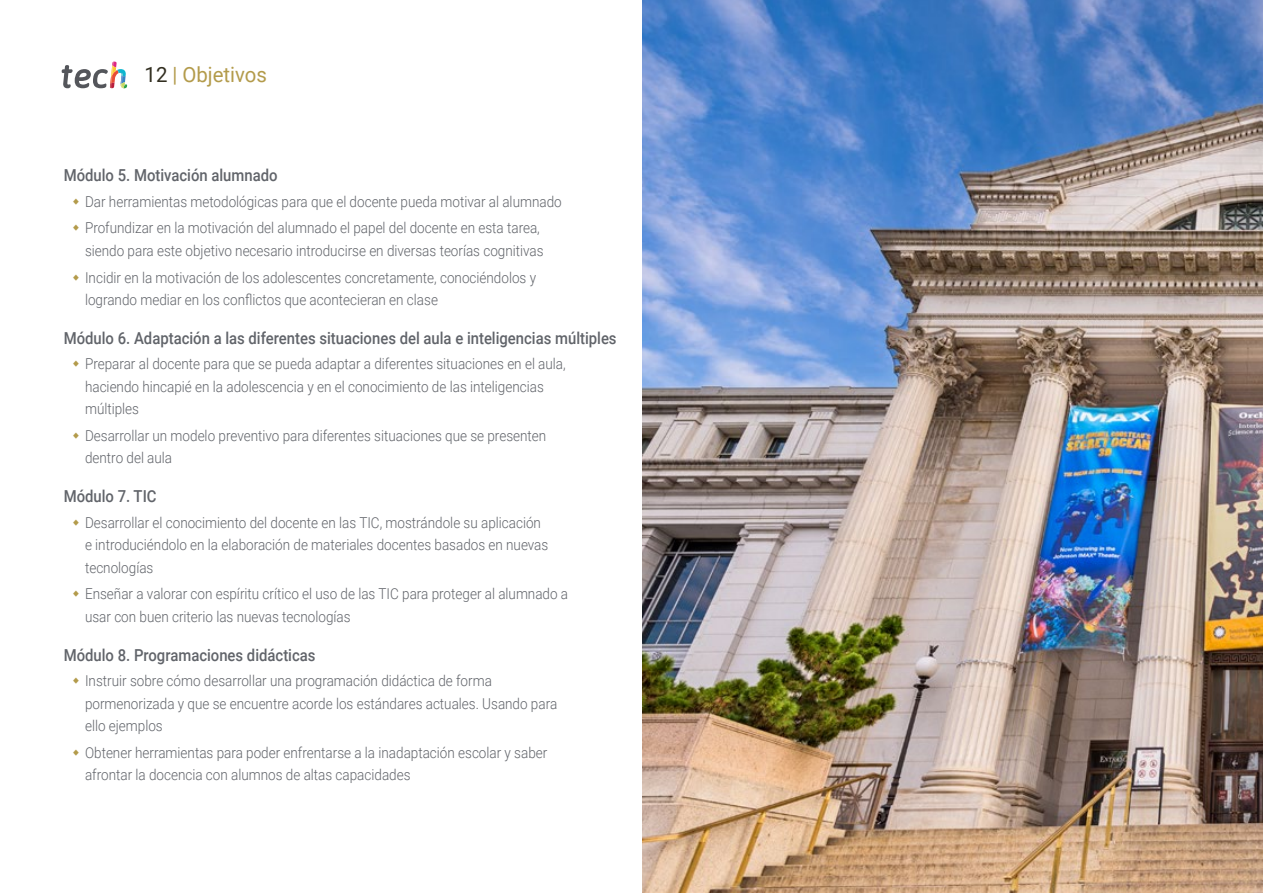
<style>
.page{position:relative;width:1263px;height:893px;background:#fff}
.page>*{position:absolute;margin:0;border:0;box-sizing:border-box;transform-origin:0 0}
.t1{font:21px "Roboto";color:#b39b4b}
.t2{font:500 16.5px "Roboto";color:#61646a;scale:.9 1}
.t3{font:300 15px/22.5px "Roboto";color:#61646a;scale:.9 1}
.s1{color:#312e20}
</style>
<div class="page">
<svg style="left:62px;top:62px;width:65px;height:27px"></svg>
<img style="left:642px;top:0;width:621px;height:893px">
<h1 class="t1" style="left:145px;top:60px;width:124px"><span class="s1">12</span> | Objetivos</h1>
<p class="t2" style="left:64px;top:164px;width:239px">Módulo 5. Motivación alumnado</p>
<p class="t3" style="left:85px;top:187px;width:531px;line-height:26.7px">Dar herramientas metodológicas para que el docente pueda motivar al alumnado<br>Profundizar en la motivación del alumnado el papel del docente en esta tarea,</p>
<p class="t3" style="left:85px;top:237px;width:511px;line-height:26.7px">siendo para este objetivo necesario introducirse en diversas teorías cognitivas<br>Incidir en la motivación de los adolescentes concretamente, conociéndolos y</p>
<p class="t3" style="left:85px;top:288px;width:394px">logrando mediar en los conflictos que acontecieran en clase</p>
<p class="t2" style="left:64px;top:326px;width:616px">Módulo 6. Adaptación a las diferentes situaciones del aula e inteligencias múltiples</p>
<p class="t3" style="left:85px;top:352px;width:536px">Preparar al docente para que se pueda adaptar a diferentes situaciones en el aula, haciendo hincapié en la adolescencia y en el conocimiento de las inteligencias múltiples</p>
<p class="t3" style="left:85px;top:424px;width:514px">Desarrollar un modelo preventivo para diferentes situaciones que se presenten dentro del aula</p>
<p class="t2" style="left:64px;top:485px;width:105px">Módulo 7. TIC</p>
<p class="t3" style="left:85px;top:510px;width:516px">Desarrollar el conocimiento del docente en las TIC, mostrándole su aplicación e introduciéndolo en la elaboración de materiales docentes basados en nuevas tecnologías</p>
<p class="t3" style="left:85px;top:582px;width:538px">Enseñar a valorar con espíritu crítico el uso de las TIC para proteger al alumnado a usar con buen criterio las nuevas tecnologías</p>
<p class="t2" style="left:64px;top:643px;width:281px">Módulo 8. Programaciones didácticas</p>
<p class="t3" style="left:85px;top:669px;width:526px">Instruir sobre cómo desarrollar una programación didáctica de forma pormenorizada y que se encuentre acorde los estándares actuales. Usando para ello ejemplos</p>
<p class="t3" style="left:85px;top:741px;width:515px">Obtener herramientas para poder enfrentarse a la inadaptación escolar y saber afrontar la docencia con alumnos de altas capacidades</p>
</div>
